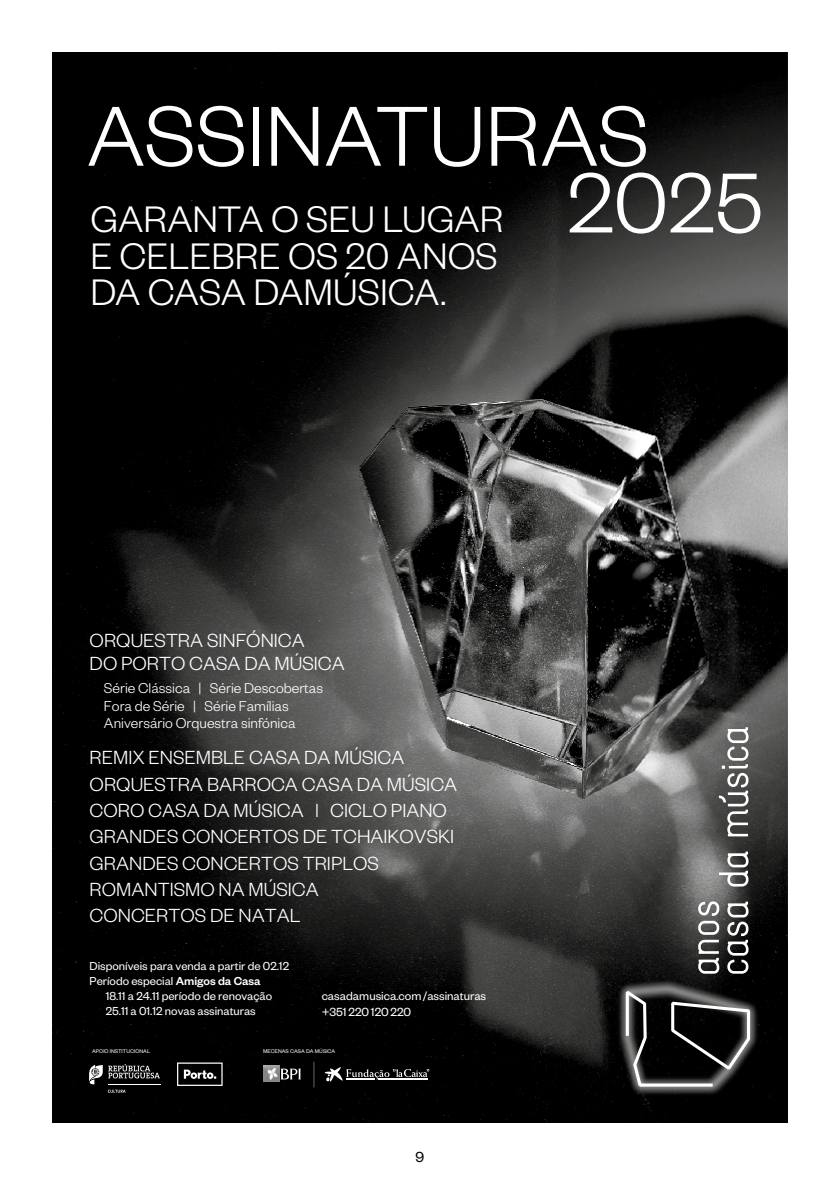
<style>
.page{position:relative;width:840px;height:1191px;background:#fff}
.page>*{position:absolute;margin:0;border:0;box-sizing:border-box;transform-origin:0 0}
.t1{font:300 93.4px/66.8px "Founders Grotesk";color:#fff}
.t2{font:300 40.6px/36.2px "Founders Grotesk";color:#fff}
.t3{font:300 20.8px/26.4px "Founders Grotesk";color:#fff}
.t4{font:16px "Founders Grotesk";color:#000}
.t5{font:300 15.6px/17.4px "Founders Grotesk";color:#fff}
.t6{font:13px/15.6px "Founders Grotesk";color:#fff}
.t7{font:12.8px/15.2px "Founders Grotesk";color:#fff}
.t8{font:5.8px "Founders Grotesk";letter-spacing:.01em;color:#fff}
.s1{font-weight:500}
</style>
<div class="page">
<img style="left:52px;top:52px;width:523px;height:981px">
<img style="left:575px;top:52px;width:212px;height:892px">
<img style="left:575px;top:944px;width:4px;height:179px">
<div style="left:52px;top:1033px;width:524px;height:90px;background:#000"></div>
<svg style="left:89px;top:1064px;width:71px;height:28px;background:#383838"></svg>
<svg style="left:280px;top:1068px;width:21px;height:11px"></svg>
<svg style="left:313px;top:1061px;width:1px;height:26px"></svg>
<svg style="left:324px;top:1067px;width:105px;height:14px"></svg>
<hr style="left:378px;top:1078px;width:49px;height:1px;background:#fff">
<hr style="left:378px;top:1079px;width:49px;height:1px;background:#fff">
<img style="left:263px;top:1066px;width:16px;height:15px">
<svg style="left:177px;top:1062px;width:45px;height:24px"></svg>
<img style="left:579px;top:941px;width:208px;height:182px">
<svg style="left:624px;top:986px;width:127px;height:102px;background:#353534"></svg>
<svg style="left:697px;top:901px;width:22px;height:72px"></svg>
<svg style="left:727px;top:901px;width:21px;height:72px"></svg>
<svg style="left:718px;top:851px;width:30px;height:35px"></svg>
<svg style="left:718px;top:727px;width:30px;height:109px"></svg>
<h1 class="t1" style="left:567px;top:98px;width:197px;text-indent:-480px">ASSINATURAS<br>2025</h1>
<h2 class="t2" style="left:90px;top:199px;width:414px">GARANTA O SEU LUGAR<br>E CELEBRE OS 20 ANOS<br>DA CASA DAMÚSICA.</h2>
<p class="t3" style="left:90px;top:627px;width:256px;line-height:22.8px">ORQUESTRA SINFÓNICA<br>DO PORTO CASA DA MÚSICA</p>
<p class="t5" style="left:104px;top:679px;width:220px">Série Clássica | Série Descobertas<br>Fora de Série | Série Famílias<br>Aniversário Orquestra sinfónica</p>
<p class="t3" style="left:90px;top:743px;width:369px">REMIX ENSEMBLE CASA DA MÚSICA<br>ORQUESTRA BARROCA CASA DA MÚSICA<br>CORO CASA DA MÚSICA | CICLO PIANO<br>GRANDES CONCERTOS DE TCHAIKOVSKI<br>GRANDES CONCERTOS TRIPLOS<br>ROMANTISMO NA MÚSICA<br>CONCERTOS DE NATAL</p>
<p class="t7" style="left:90px;top:957px;width:201px">Disponíveis para venda a partir de 02.12<br>Período especial <span class="s1">Amigos da Casa</span></p>
<p class="t7" style="left:106px;top:987px;width:168px">18.11 a 24.11 período de renovação<br>25.11 a 01.12 novas assinaturas</p>
<p class="t6" style="left:321px;top:987px;width:166px">casadamusica.com/assinaturas +351 220120220</p>
<p class="t8" style="left:92px;top:1048px;width:59px">APOIO INSTITUCIONAL</p>
<p class="t8" style="left:263px;top:1048px;width:74px">MECENAS CASA DA MÚSICA</p>
<p class="t4" style="left:415px;top:1147px;width:10px">9</p>
</div>
